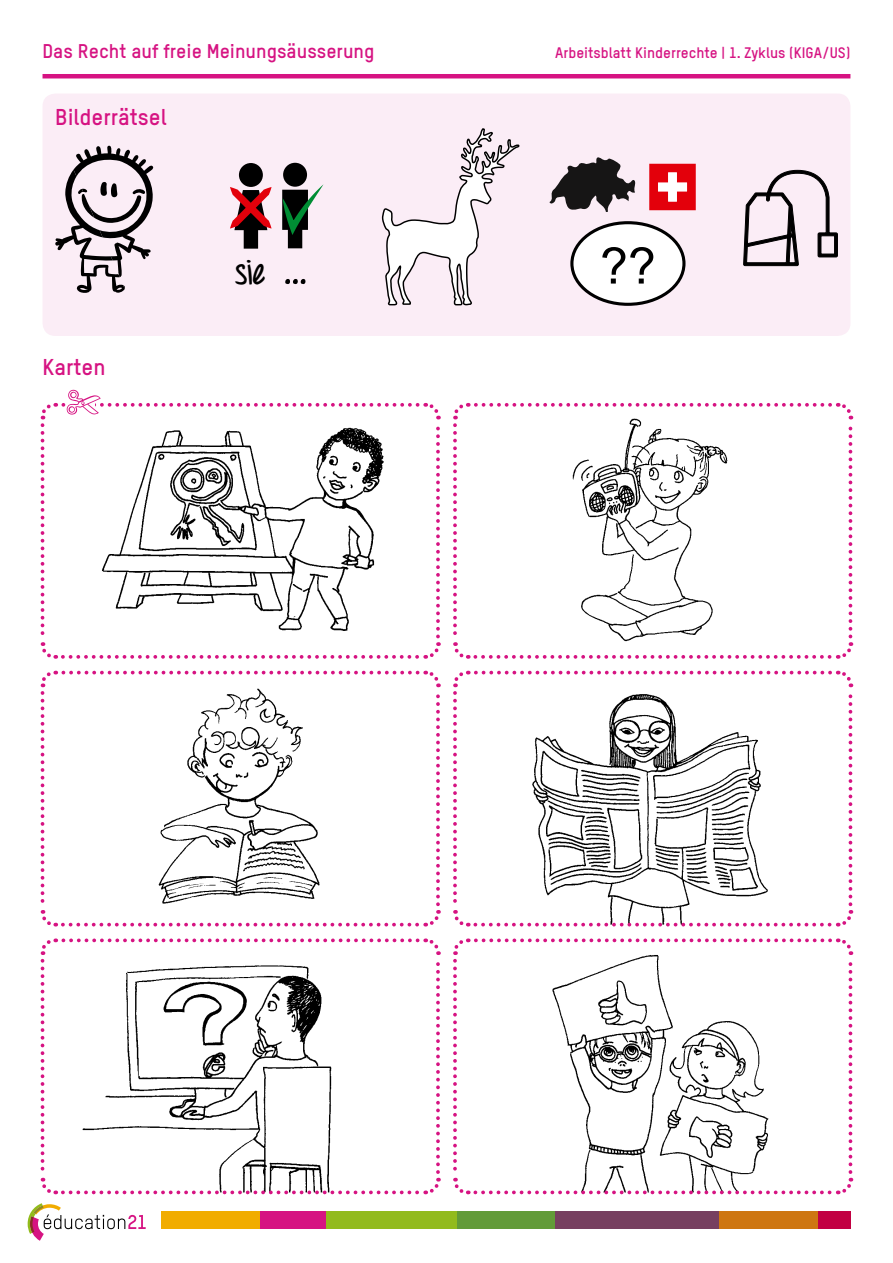
<style>
.page{position:relative;width:893px;height:1263px;background:#fff}
.page>*{position:absolute;margin:0;border:0;box-sizing:border-box;transform-origin:0 0}
.t1{font:71.85px "Throw My Hands Upinthe Air";color:#000}
.t2{font:50.25px "Arial";color:#000}
.t3{font:700 31.8px "Throw My Hands Upinthe Air";color:#000}
.t4{font:700 22.5px "TSTARPRO";color:#d61382}
.t5{font:700 19.5px "TSTARPRO";color:#d61382}
.t6{font:700 15px "TSTARPRO";color:#d61382}
</style>
<div class="page">
<div style="left:43px;top:94px;width:807px;height:242px;background:#fbedf6;border-radius:13px"></div>
<img style="left:102px;top:427px;width:282px;height:204px">
<svg style="left:40px;top:425px;width:16px;height:234px"></svg>
<svg style="left:63px;top:642px;width:378px;height:17px"></svg>
<svg style="left:424px;top:402px;width:17px;height:234px"></svg>
<svg style="left:28px;top:1203px;width:118px;height:38px"></svg>
<div style="left:162px;top:1212px;width:32px;height:17px;background:#f1ac00"></div>
<div style="left:293px;top:1212px;width:33px;height:17px;background:#d61382"></div>
<div style="left:424px;top:1212px;width:33px;height:17px;background:#92bb1d"></div>
<div style="left:555px;top:1212px;width:33px;height:17px;background:#773f60"></div>
<div style="left:686px;top:1212px;width:33px;height:17px;background:#773f60"></div>
<div style="left:227px;top:1212px;width:33px;height:17px;background:#f1ac00"></div>
<div style="left:358px;top:1212px;width:33px;height:17px;background:#92bb1d"></div>
<div style="left:490px;top:1212px;width:32px;height:17px;background:#629b38"></div>
<div style="left:621px;top:1212px;width:33px;height:17px;background:#773f60"></div>
<div style="left:752px;top:1212px;width:33px;height:17px;background:#ce7611"></div>
<div style="left:194px;top:1212px;width:33px;height:17px;background:#f1ac00"></div>
<div style="left:326px;top:1212px;width:32px;height:17px;background:#92bb1d"></div>
<div style="left:457px;top:1212px;width:33px;height:17px;background:#629b38"></div>
<div style="left:588px;top:1212px;width:33px;height:17px;background:#773f60"></div>
<div style="left:719px;top:1212px;width:33px;height:17px;background:#ce7611"></div>
<div style="left:260px;top:1212px;width:33px;height:17px;background:#d61382"></div>
<div style="left:391px;top:1212px;width:33px;height:17px;background:#92bb1d"></div>
<div style="left:522px;top:1212px;width:33px;height:17px;background:#629b38"></div>
<div style="left:654px;top:1212px;width:32px;height:17px;background:#773f60"></div>
<div style="left:785px;top:1212px;width:33px;height:17px;background:#ce7611"></div>
<div style="left:818px;top:1212px;width:32px;height:17px;background:#c20042"></div>
<hr style="left:43px;top:74px;width:807px;height:4px;background:#d61382">
<svg style="left:40px;top:389px;width:378px;height:30px"></svg>
<img style="left:158px;top:688px;width:162px;height:216px">
<svg style="left:40px;top:693px;width:16px;height:234px"></svg>
<svg style="left:63px;top:910px;width:378px;height:17px"></svg>
<svg style="left:424px;top:670px;width:17px;height:234px"></svg>
<svg style="left:40px;top:670px;width:378px;height:17px"></svg>
<img style="left:43px;top:940px;width:395px;height:252px">
<svg style="left:40px;top:961px;width:16px;height:234px"></svg>
<svg style="left:63px;top:1178px;width:378px;height:17px"></svg>
<svg style="left:424px;top:938px;width:17px;height:234px"></svg>
<svg style="left:40px;top:938px;width:378px;height:17px"></svg>
<img style="left:572px;top:419px;width:156px;height:223px">
<svg style="left:453px;top:425px;width:16px;height:234px"></svg>
<svg style="left:475px;top:642px;width:379px;height:17px"></svg>
<svg style="left:837px;top:402px;width:17px;height:234px"></svg>
<svg style="left:453px;top:402px;width:377px;height:17px"></svg>
<img style="left:455px;top:673px;width:395px;height:252px">
<svg style="left:453px;top:693px;width:16px;height:234px"></svg>
<svg style="left:475px;top:910px;width:379px;height:17px"></svg>
<svg style="left:837px;top:670px;width:17px;height:234px"></svg>
<svg style="left:453px;top:670px;width:377px;height:17px"></svg>
<img style="left:455px;top:940px;width:395px;height:252px">
<svg style="left:453px;top:961px;width:16px;height:234px"></svg>
<svg style="left:475px;top:1178px;width:379px;height:17px"></svg>
<svg style="left:837px;top:938px;width:17px;height:234px"></svg>
<svg style="left:453px;top:938px;width:377px;height:17px"></svg>
<div style="left:572px;top:223px;width:112px;height:81px;background:#fff;border-radius:50%"></div>
<div style="left:570px;top:221px;width:115px;height:85px;border:3px solid #000;border-radius:50%"></div>
<svg style="left:55px;top:146px;width:99px;height:147px"></svg>
<div style="left:283px;top:163px;width:24px;height:24px;background:#000;border-radius:50%"></div>
<div style="left:239px;top:163px;width:24px;height:24px;background:#000;border-radius:50%"></div>
<svg style="left:230px;top:187px;width:42px;height:62px"></svg>
<svg style="left:282px;top:184px;width:41px;height:64px"></svg>
<svg style="left:743px;top:170px;width:95px;height:97px"></svg>
<svg style="left:381px;top:128px;width:139px;height:178px"></svg>
<svg style="left:549px;top:157px;width:87px;height:55px"></svg>
<svg style="left:649px;top:164px;width:47px;height:46px;background:#e83740"></svg>
<h3 class="t5" style="left:43px;top:39px;width:333px">Das Recht auf freie Meinungsäusserung</h3>
<p class="t6" style="left:555px;top:44px;width:297px">Arbeitsblatt Kinderrechte | 1. Zyklus (KIGA/US)</p>
<h3 class="t4" style="left:55px;top:103px;width:113px">Bilderrätsel</h3>
<h3 class="t4" style="left:43px;top:352px;width:65px">Karten</h3>
<h3 class="t3" style="left:235px;top:253px;width:32px">sie</h3>
<h1 class="t1" style="left:284px;top:217px;width:25px">…</h1>
<h2 class="t2" style="left:600px;top:231px;width:57px">??</h2>
</div>
